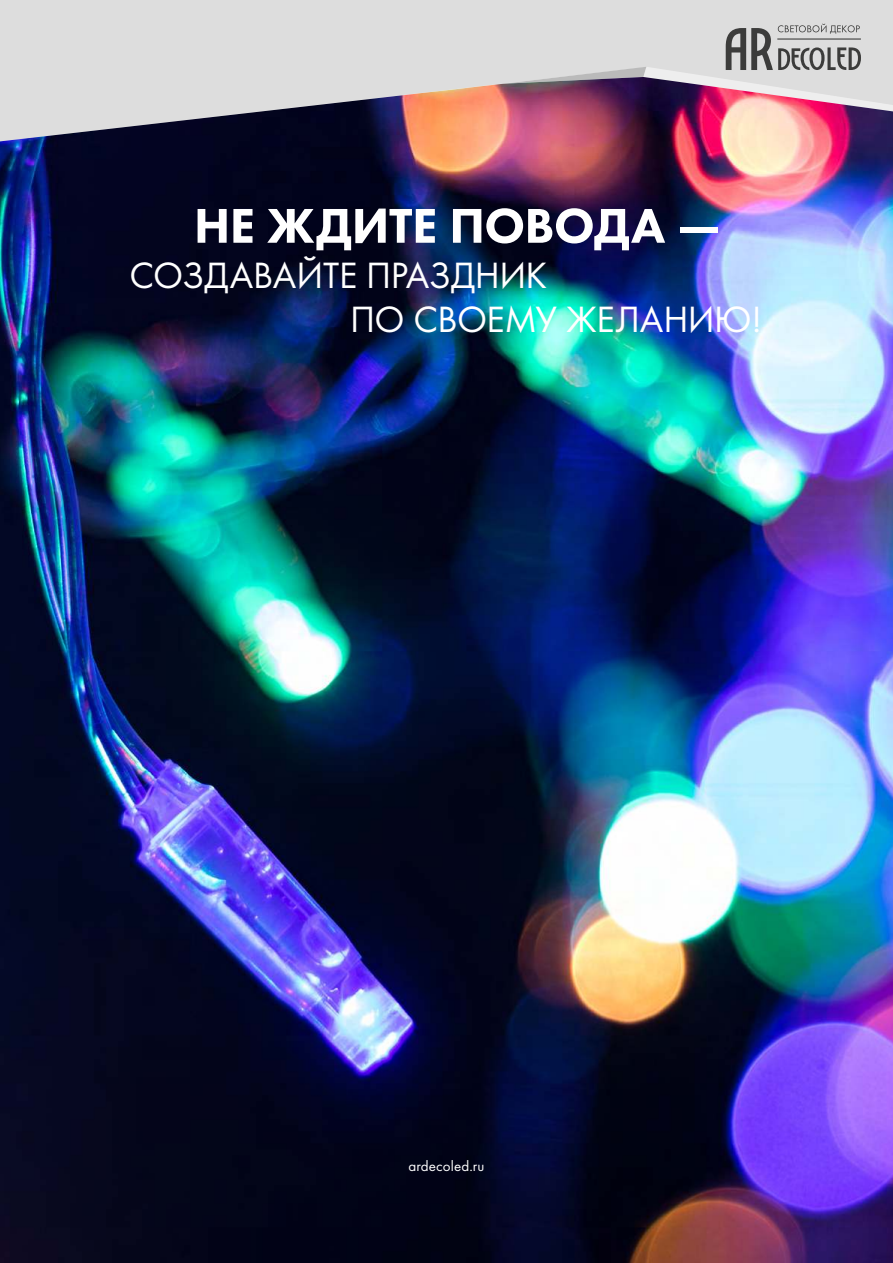
<style>
.page{position:relative;width:893px;height:1263px;background:#fff}
.page>*{position:absolute;margin:0;border:0;box-sizing:border-box;transform-origin:0 0}
.t1{font:800 50.7px "Futura PT";letter-spacing:-.01em;color:#fff}
.t2{font:37.95px "Futura PT";letter-spacing:-.01em;color:#fff}
.t3{font:15px "Futura PT";letter-spacing:.01em;color:#fff}
</style>
<div class="page">
<div style="left:0;top:0;width:893px;height:77px;background:#ddd"></div>
<svg style="left:503px;top:24px;width:390px;height:53px;background:#cacaca"></svg>
<img style="left:0;top:77px;width:893px;height:1186px">
<h1 class="t1" style="left:194px;top:208px;width:529px">НЕ ЖДИТЕ ПОВОДА —</h1>
<p class="t2" style="left:130px;top:256px;width:419px">СОЗДАВАЙТЕ ПРАЗДНИК</p>
<p class="t2" style="left:350px;top:300px;width:413px">ПО СВОЕМУ ЖЕЛАНИЮ!</p>
<p class="t3" style="left:408px;top:1158px;width:78px">ardecoled.ru</p>
</div>
